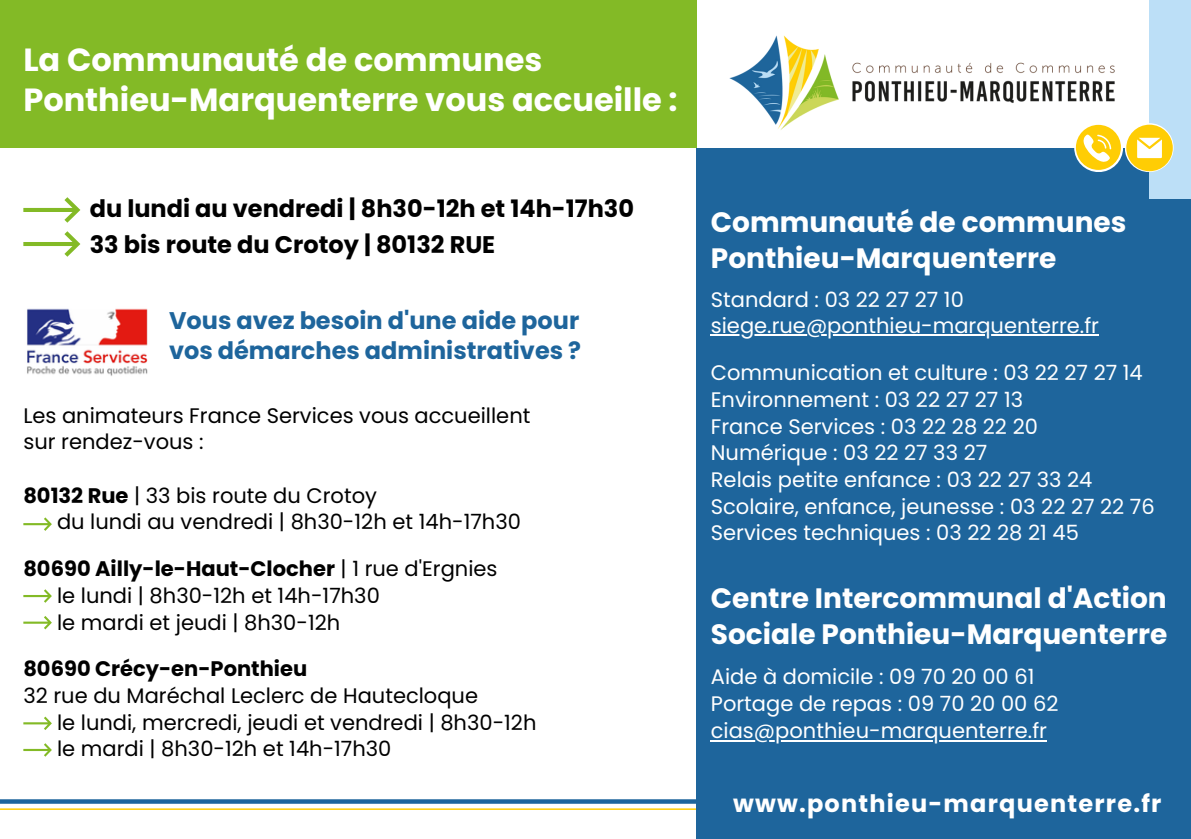
<style>
.page{position:relative;width:1191px;height:839px;background:#fff}
.page>*{position:absolute;margin:0;border:0;box-sizing:border-box;transform-origin:0 0}
.t1{font:700 32px "Poppins";color:#fff}
.t2{font:700 28px/36px "Poppins";color:#fff}
.t3{font:700 24px "Poppins";color:#000}
.t4{font:700 24px "Poppins";color:#1e659c}
.t5{font:700 24px "Poppins";letter-spacing:.05em;color:#fff}
.t6{font:21px "Poppins";color:#fff}
.t7{font:21px "Poppins";color:#000}
.t8{font:700 21px "Poppins";color:#000}
.s1{font-weight:700}
.s2{font-weight:400}
</style>
<div class="page">
<svg style="left:0;top:799px;width:697px;height:4px;background:#2c6ea2"></svg>
<hr style="left:0;top:808px;width:713px;height:1px;background:#ffcd04">
<div style="left:697px;top:148px;width:494px;height:690px;background:#1e659c"></div>
<img style="left:27px;top:308px;width:121px;height:68px">
<img style="left:729px;top:35px;width:386px;height:118px">
<div style="left:0;top:0;width:696px;height:147px;background:#83ba26"></div>
<svg style="left:23px;top:197px;width:57px;height:26px"></svg>
<svg style="left:23px;top:231px;width:57px;height:26px"></svg>
<div style="left:1149px;top:0;width:42px;height:198px;background:#bcdff7"></div>
<svg style="left:1074px;top:123px;width:49px;height:49px"></svg>
<svg style="left:1076px;top:125px;width:97px;height:46px"></svg>
<svg style="left:23px;top:517px;width:29px;height:14px"></svg>
<svg style="left:23px;top:589px;width:29px;height:13px"></svg>
<svg style="left:23px;top:616px;width:29px;height:13px"></svg>
<svg style="left:23px;top:716px;width:29px;height:14px"></svg>
<svg style="left:23px;top:743px;width:29px;height:13px"></svg>
<hr style="left:711px;top:334px;width:388px;height:2px;background:#fff">
<hr style="left:711px;top:739px;width:336px;height:2px;background:#fff">
<p class="t1" style="left:23px;top:37px;width:521px">La Communauté de communes</p>
<p class="t1" style="left:23px;top:78px;width:656px">Ponthieu-Marquenterre vous accueille :</p>
<p class="t3" style="left:90px;top:192px;width:546px">du lundi au vendredi | 8h30-12h et 14h-17h30</p>
<p class="t3" style="left:90px;top:228px;width:407px">33 bis route du Crotoy | 80132 RUE</p>
<p class="t4" style="left:169px;top:304px;width:412px">Vous avez besoin d'une aide pour</p>
<p class="t4" style="left:169px;top:334px;width:414px">vos démarches administratives ?</p>
<p class="t7" style="left:23px;top:400px;width:509px">Les animateurs France Services vous accueillent</p>
<p class="t7" style="left:23px;top:427px;width:182px">sur rendez-vous :</p>
<p class="t7" style="left:23px;top:480px;width:355px"><span class="s1">80132 Rue</span> | 33 bis route du Crotoy</p>
<p class="t7" style="left:57px;top:507px;width:465px">du lundi au vendredi | 8h30-12h et 14h-17h30</p>
<p class="t8" style="left:23px;top:554px;width:476px">80690 Ailly-le-Haut-Clocher <span class="s2">| 1 rue d'Ergnies</span></p>
<p class="t7" style="left:57px;top:581px;width:324px">le lundi | 8h30-12h et 14h-17h30</p>
<p class="t7" style="left:57px;top:607px;width:285px">le mardi et jeudi | 8h30-12h</p>
<p class="t8" style="left:23px;top:654px;width:285px">80690 Crécy-en-Ponthieu</p>
<p class="t7" style="left:23px;top:681px;width:456px">32 rue du Maréchal Leclerc de Hautecloque</p>
<p class="t7" style="left:57px;top:707px;width:481px">le lundi, mercredi, jeudi et vendredi | 8h30-12h</p>
<p class="t7" style="left:57px;top:734px;width:336px">le mardi | 8h30-12h et 14h-17h30</p>
<p class="t2" style="left:711px;top:204px;width:417px">Communauté de communes<br>Ponthieu-Marquenterre</p>
<p class="t6" style="left:711px;top:284px;width:255px">Standard : 03 22 27 27 10</p>
<p class="t6" style="left:711px;top:311px;width:390px">siege.rue@ponthieu-marquenterre.fr</p>
<p class="t6" style="left:711px;top:358px;width:433px">Communication et culture : 03 22 27 27 14</p>
<p class="t6" style="left:711px;top:385px;width:314px">Environnement : 03 22 27 27 13</p>
<p class="t6" style="left:711px;top:411px;width:329px">France Services : 03 22 28 22 20</p>
<p class="t6" style="left:711px;top:438px;width:278px">Numérique : 03 22 27 33 27</p>
<p class="t6" style="left:711px;top:465px;width:383px">Relais petite enfance : 03 22 27 33 24</p>
<p class="t6" style="left:711px;top:491px;width:445px">Scolaire, enfance, jeunesse : 03 22 27 22 76</p>
<p class="t6" style="left:711px;top:518px;width:370px">Services techniques : 03 22 28 21 45</p>
<p class="t2" style="left:711px;top:580px;width:458px">Centre Intercommunal d'Action<br>Sociale Ponthieu-Marquenterre</p>
<p class="t6" style="left:711px;top:662px;width:325px">Aide à domicile : 09 70 20 00 61</p>
<p class="t6" style="left:711px;top:689px;width:349px">Portage de repas : 09 70 20 00 62</p>
<p class="t6" style="left:711px;top:716px;width:338px">cias@ponthieu-marquenterre.fr</p>
<p class="t5" style="left:733px;top:786px;width:430px">www.ponthieu-marquenterre.fr</p>
</div>
